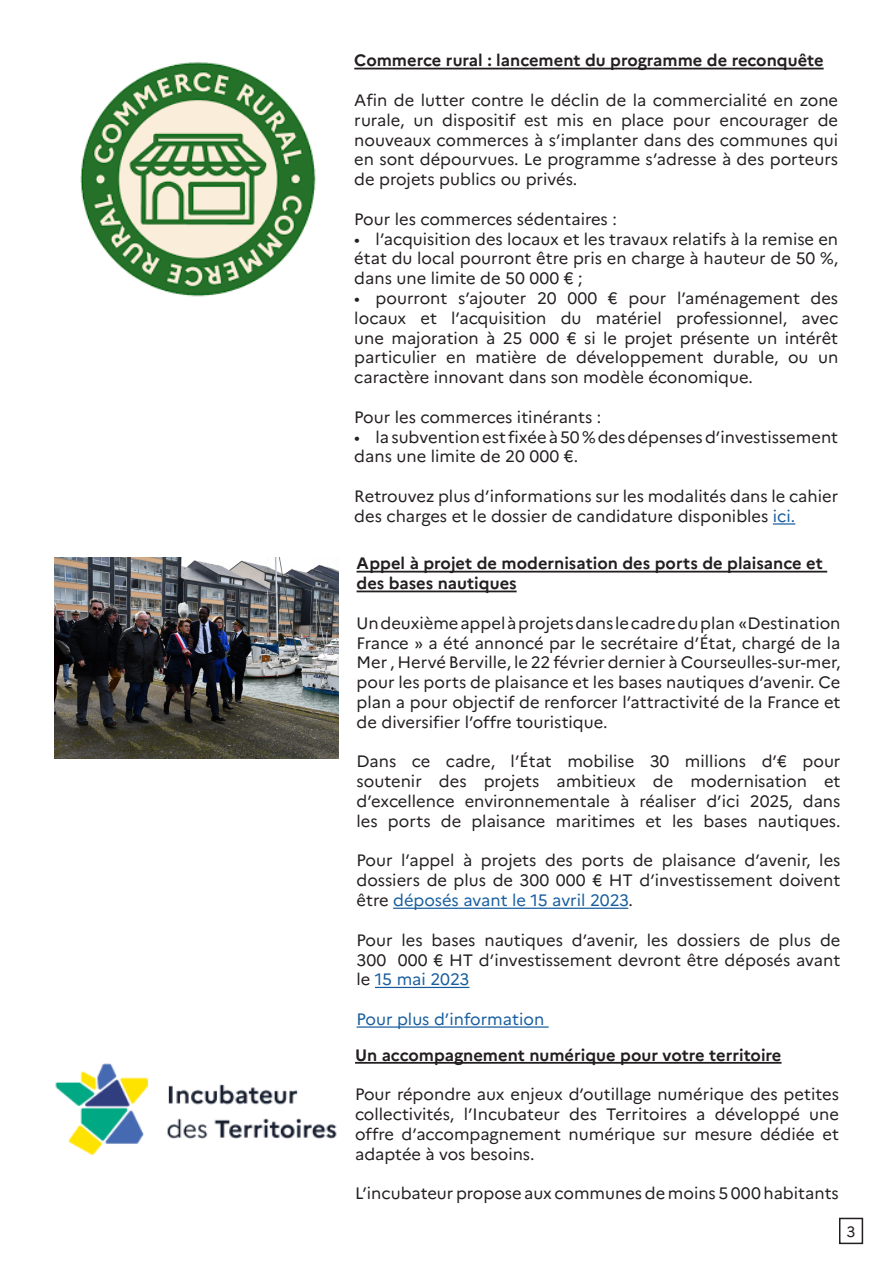
<style>
.page{position:relative;width:893px;height:1263px;background:#fff}
.page>*{position:absolute;margin:0;border:0;box-sizing:border-box;transform-origin:0 0}
.t1{font:16.5px/19.8px "Marianne";color:#231f20;text-align:justify}
.t2{font:700 16.5px/19.8px "Marianne";color:#231f20}
.t3{font:16.5px "Marianne";color:#175d9e}
.t4{font:15px "Marianne";color:#231f20}
.s1{color:#175d9e}
</style>
<div class="page">
<hr style="left:354px;top:68px;width:470px;height:1px;background:#231f20">
<hr style="left:773px;top:523px;width:22px;height:2px;background:#175d9e">
<img style="left:80px;top:62px;width:236px;height:235px">
<div style="left:839px;top:1218px;width:24px;height:26px;border:2px solid #231f20"></div>
<img style="left:54px;top:557px;width:284px;height:201px">
<hr style="left:357px;top:571px;width:470px;height:1px;background:#231f20">
<hr style="left:357px;top:590px;width:160px;height:2px;background:#231f20">
<hr style="left:393px;top:908px;width:235px;height:1px;background:#175d9e">
<hr style="left:375px;top:987px;width:94px;height:1px;background:#175d9e">
<hr style="left:357px;top:1026px;width:192px;height:2px;background:#175d9e">
<img style="left:55px;top:1063px;width:282px;height:92px">
<hr style="left:355px;top:1062px;width:426px;height:2px;background:#231f20">
<p class="t2" style="left:354px;top:51px;width:471px">Commerce rural : lancement du programme de reconquête</p>
<p class="t1" style="left:354px;top:90px;width:485px">Afin de lutter contre le déclin de la commercialité en zone rurale, un dispositif est mis en place pour encourager de nouveaux commerces à s’implanter dans des communes qui en sont dépourvues. Le programme s’adresse à des porteurs de projets publics ou privés.</p>
<p class="t1" style="left:354px;top:209px;width:264px">Pour les commerces sédentaires :</p>
<p class="t1" style="left:354px;top:229px;width:485px">• l’acquisition des locaux et les travaux relatifs à la remise en état du local pourront être pris en charge à hauteur de 50 %, dans une limite de 50 000 € ;</p>
<p class="t1" style="left:354px;top:288px;width:485px">• pourront s’ajouter 20 000 € pour l’aménagement des locaux et l’acquisition du matériel professionnel, avec une majoration à 25 000 € si le projet présente un intérêt particulier en matière de développement durable, ou un caractère innovant dans son modèle économique.</p>
<p class="t1" style="left:354px;top:407px;width:249px">Pour les commerces itinérants :</p>
<p class="t1" style="left:354px;top:427px;width:485px">• la subvention est fixée à 50% des dépenses d’investissement dans une limite de 20 000 €.</p>
<p class="t1" style="left:354px;top:486px;width:485px">Retrouvez plus d’informations sur les modalités dans le cahier des charges et le dossier de candidature disponibles <span class="s1">ici.</span></p>
<p class="t2" style="left:357px;top:554px;width:468px">Appel à projet de modernisation des ports de plaisance et des bases nautiques</p>
<p class="t1" style="left:357px;top:613px;width:485px">Un deuxième appel à projets dans le cadre du plan «Destination France » a été annoncé par le secrétaire d’État, chargé de la Mer , Hervé Berville, le 22 février dernier à Courseulles-sur-mer, pour les ports de plaisance et les bases nautiques d’avenir. Ce plan a pour objectif de renforcer l’attractivité de la France et de diversifier l’offre touristique.</p>
<p class="t1" style="left:357px;top:752px;width:485px">Dans ce cadre, l’État mobilise 30 millions d’€ pour soutenir des projets ambitieux de modernisation et d’excellence environnementale à réaliser d’ici 2025, dans les ports de plaisance maritimes et les bases nautiques.</p>
<p class="t1" style="left:357px;top:851px;width:485px">Pour l’appel à projets des ports de plaisance d’avenir, les dossiers de plus de 300 000 € HT d’investissement doivent être <span class="s1">déposés avant le 15 avril 2023</span>.</p>
<p class="t1" style="left:357px;top:930px;width:485px">Pour les bases nautiques d’avenir, les dossiers de plus de 300 000 € HT d’investissement devront être déposés avant le <span class="s1">15 mai 2023</span></p>
<p class="t3" style="left:357px;top:1009px;width:189px">Pour plus d’information</p>
<p class="t2" style="left:355px;top:1045px;width:428px">Un accompagnement numérique pour votre territoire</p>
<p class="t1" style="left:355px;top:1084px;width:485px">Pour répondre aux enjeux d’outillage numérique des petites collectivités, l’Incubateur des Territoires a développé une offre d’accompagnement numérique sur mesure dédiée et adaptée à vos besoins.</p>
<p class="t1" style="left:355px;top:1183px;width:485px">L’incubateur propose aux communes de moins 5 000 habitants</p>
<p class="t4" style="left:847px;top:1222px;width:10px">3</p>
</div>
